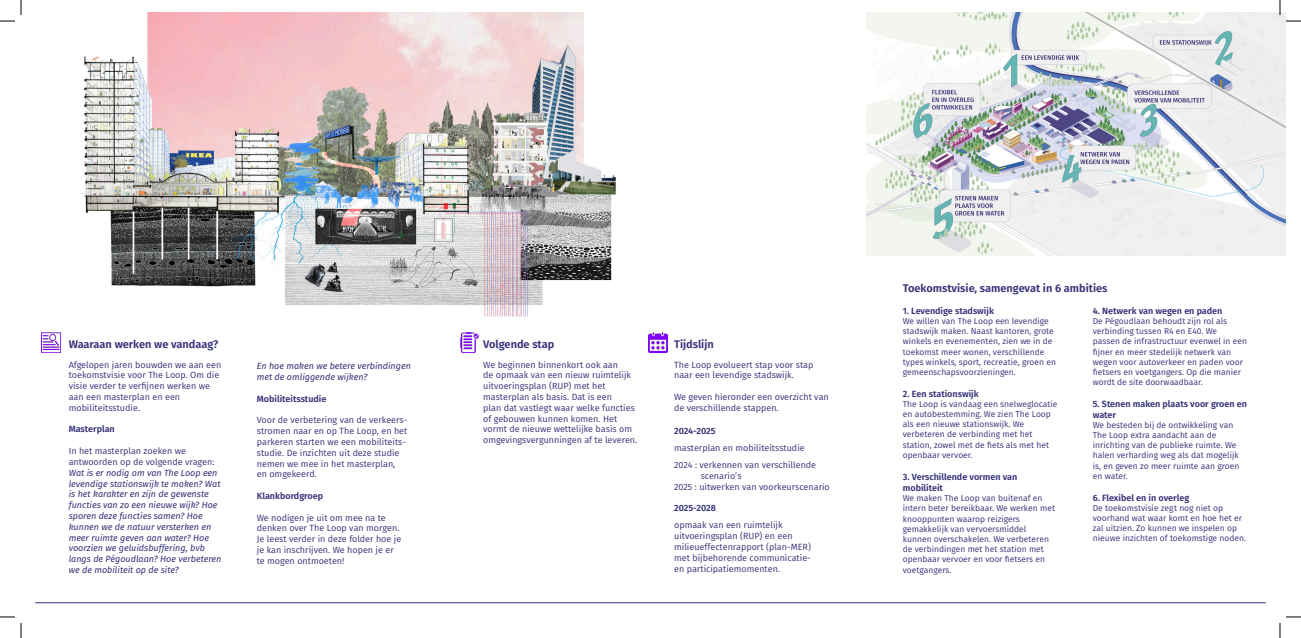
<style>
.page{position:relative;width:1301px;height:638px;background:#fff}
.page>*{position:absolute;margin:0;border:0;box-sizing:border-box;transform-origin:0 0}
.t1{font:600 11px "Fira Sans";color:#353178}
.t2{font:9px/10.8px "Fira Sans";color:#353178}
.t3{font:italic 9px/10.8px "Fira Sans";color:#353178}
.t4{font:600 9px/10.8px "Fira Sans";color:#353178}
.t5{font:8.5px/10.2px "Fira Sans";color:#353178}
.s1{font-style:normal}
</style>
<div class="page">
<img style="left:84px;top:12px;width:532px;height:305px">
<img style="left:866px;top:12px;width:419px;height:244px">
<img style="left:648px;top:333px;width:20px;height:19px">
<img style="left:41px;top:333px;width:20px;height:19px">
<img style="left:460px;top:333px;width:19px;height:19px">
<hr style="left:35px;top:602px;width:1230px;height:1px;background:#353178">
<svg style="left:1286px;top:20px;width:15px;height:2px"></svg>
<svg style="left:1286px;top:616px;width:15px;height:1px"></svg>
<svg style="left:0;top:0;width:22px;height:22px"></svg>
<svg style="left:0;top:616px;width:22px;height:21px"></svg>
<svg style="left:1279px;top:0;width:1px;height:15px"></svg>
<svg style="left:1279px;top:623px;width:1px;height:14px"></svg>
<p class="t1" style="left:69px;top:335px;width:151px">Waaraan werken we vandaag?</p>
<p class="t1" style="left:483px;top:335px;width:73px">Volgende stap</p>
<p class="t1" style="left:674px;top:335px;width:41px">Tijdslijn</p>
<p class="t2" style="left:674px;top:359px;width:141px">The Loop evolueert stap voor stap naar een levendige stadswijk.</p>
<p class="t2" style="left:674px;top:391px;width:156px">We geven hieronder een overzicht van</p>
<p class="t2" style="left:674px;top:402px;width:106px">de verschillende stappen.</p>
<p class="t4" style="left:674px;top:424px;width:43px">2024-2025</p>
<p class="t2" style="left:674px;top:441px;width:132px">masterplan en mobiliteitsstudie</p>
<p class="t2" style="left:674px;top:458px;width:143px">2024 : verkennen van verschillende</p>
<p class="t2" style="left:700px;top:469px;width:42px">scenario’s</p>
<p class="t2" style="left:674px;top:480px;width:157px">2025 : uitwerken van voorkeurscenario</p>
<p class="t4" style="left:674px;top:502px;width:43px">2025-2028</p>
<p class="t2" style="left:674px;top:519px;width:110px">opmaak van een ruimtelijk</p>
<p class="t2" style="left:674px;top:530px;width:120px">uitvoeringsplan (RUP) en een</p>
<p class="t2" style="left:674px;top:541px;width:138px">milieueffectenrapport (plan-MER)</p>
<p class="t2" style="left:674px;top:552px;width:138px">met bijbehorende communicatie-</p>
<p class="t2" style="left:674px;top:563px;width:107px">en participatiemomenten.</p>
<p class="t2" style="left:69px;top:359px;width:154px">Afgelopen jaren bouwden we aan een toekomstvisie voor The Loop. Om die visie verder te verfijnen werken we aan een masterplan en een</p>
<p class="t2" style="left:69px;top:402px;width:73px">mobiliteitsstudie.</p>
<p class="t4" style="left:69px;top:423px;width:48px">Masterplan</p>
<p class="t2" style="left:69px;top:445px;width:119px">In het masterplan zoeken we</p>
<p class="t3" style="left:69px;top:456px;width:153px"><span class="s1">antwoorden op de volgende vragen:<br></span>Wat is er nodig om van The Loop een levendige stationswijk te maken? Wat is het karakter en zijn de gewenste functies van zo een nieuwe wijk? Hoe sporen deze functies samen? Hoe</p>
<p class="t3" style="left:69px;top:520px;width:154px">kunnen we de natuur versterken en meer ruimte geven aan water? Hoe voorzien we geluidsbuffering, bvb langs de Pégoudlaan? Hoe verbeteren we de mobiliteit op de site?</p>
<p class="t2" style="left:483px;top:359px;width:136px">We beginnen binnenkort ook aan</p>
<p class="t2" style="left:483px;top:369px;width:149px">de opmaak van een nieuw ruimtelijk uitvoeringsplan (RUP) met het</p>
<p class="t2" style="left:483px;top:391px;width:130px">masterplan als basis. Dat is een</p>
<p class="t2" style="left:483px;top:402px;width:153px">plan dat vastlegt waar welke functies of gebouwen kunnen komen. Het vormt de nieuwe wettelijke basis om</p>
<p class="t2" style="left:483px;top:434px;width:156px">omgevingsvergunningen af te leveren.</p>
<p class="t3" style="left:257px;top:360px;width:156px">En hoe maken we betere verbindingen met de omliggende wijken?</p>
<p class="t4" style="left:257px;top:392px;width:71px">Mobiliteitsstudie</p>
<p class="t2" style="left:257px;top:414px;width:152px">Voor de verbetering van de verkeers&shy;stromen naar en op The Loop, en het parkeren starten we een mobiliteits&shy;studie. De inzichten uit deze studie nemen we mee in het masterplan,</p>
<p class="t2" style="left:257px;top:468px;width:62px">en omgekeerd.</p>
<p class="t4" style="left:257px;top:489px;width:68px">Klankbordgroep</p>
<p class="t2" style="left:257px;top:512px;width:131px">We nodigen je uit om mee na te</p>
<p class="t2" style="left:257px;top:522px;width:144px">denken over The Loop van morgen.</p>
<p class="t2" style="left:257px;top:533px;width:146px">Je leest verder in deze folder hoe je</p>
<p class="t2" style="left:257px;top:544px;width:138px">je kan inschrijven. We hopen je er</p>
<p class="t2" style="left:257px;top:555px;width:89px">te mogen ontmoeten!</p>
<p class="t1" style="left:903px;top:279px;width:206px">Toekomstvisie, samengevat in 6 ambities</p>
<p class="t4" style="left:903px;top:304px;width:92px">1. Levendige stadswijk</p>
<p class="t5" style="left:903px;top:315px;width:155px">We willen van The Loop een levendige stadswijk maken. Naast kantoren, grote winkels en evenementen, zien we in de toekomst meer wonen, verschillende types winkels, sport, recreatie, groen en gemeenschapsvoorzieningen.</p>
<p class="t4" style="left:903px;top:387px;width:77px">2. Een stationswijk</p>
<p class="t5" style="left:903px;top:398px;width:156px">The Loop is vandaag een snelweglocatie en autobestemming. We zien The Loop als een nieuwe stationswijk. We</p>
<p class="t5" style="left:903px;top:429px;width:148px;line-height:10.5px">verbeteren de verbinding met het station, zowel met de fiets als met het openbaar vervoer.</p>
<p class="t4" style="left:903px;top:470px;width:116px">3. Verschillende vormen van</p>
<p class="t4" style="left:903px;top:481px;width:42px">mobiliteit</p>
<p class="t5" style="left:903px;top:492px;width:154px">We maken The Loop van buitenaf en intern beter bereikbaar. We werken met knooppunten waarop reizigers</p>
<p class="t5" style="left:903px;top:523px;width:148px">gemakkelijk van vervoersmiddel kunnen overschakelen. We verbeteren de verbindingen met het station met openbaar vervoer en voor fietsers en voetgangers.</p>
<p class="t4" style="left:1092px;top:304px;width:131px">4. Netwerk van wegen en paden</p>
<p class="t5" style="left:1092px;top:315px;width:136px">De Pégoudlaan behoudt zijn rol als verbinding tussen R4 en E40. We</p>
<p class="t5" style="left:1092px;top:336px;width:156px">passen de infrastructuur evenwel in een fijner en meer stedelijk netwerk van wegen voor autoverkeer en paden voor fietsers en voetgangers. Op die manier wordt de site doorwaadbaar.</p>
<p class="t4" style="left:1092px;top:397px;width:156px">5. Stenen maken plaats voor groen en water</p>
<p class="t5" style="left:1092px;top:419px;width:142px">We besteden bij de ontwikkeling van</p>
<p class="t5" style="left:1092px;top:429px;width:125px">The Loop extra aandacht aan de</p>
<p class="t5" style="left:1092px;top:440px;width:148px">inrichting van de publieke ruimte. We halen verharding weg als dat mogelijk is, en geven zo meer ruimte aan groen en water.</p>
<p class="t4" style="left:1092px;top:491px;width:98px">6. Flexibel en in overleg</p>
<p class="t5" style="left:1092px;top:502px;width:155px">De toekomstvisie zegt nog niet op voorhand wat waar komt en hoe het er zal uitzien. Zo kunnen we inspelen op nieuwe inzichten of toekomstige noden.</p>
</div>
